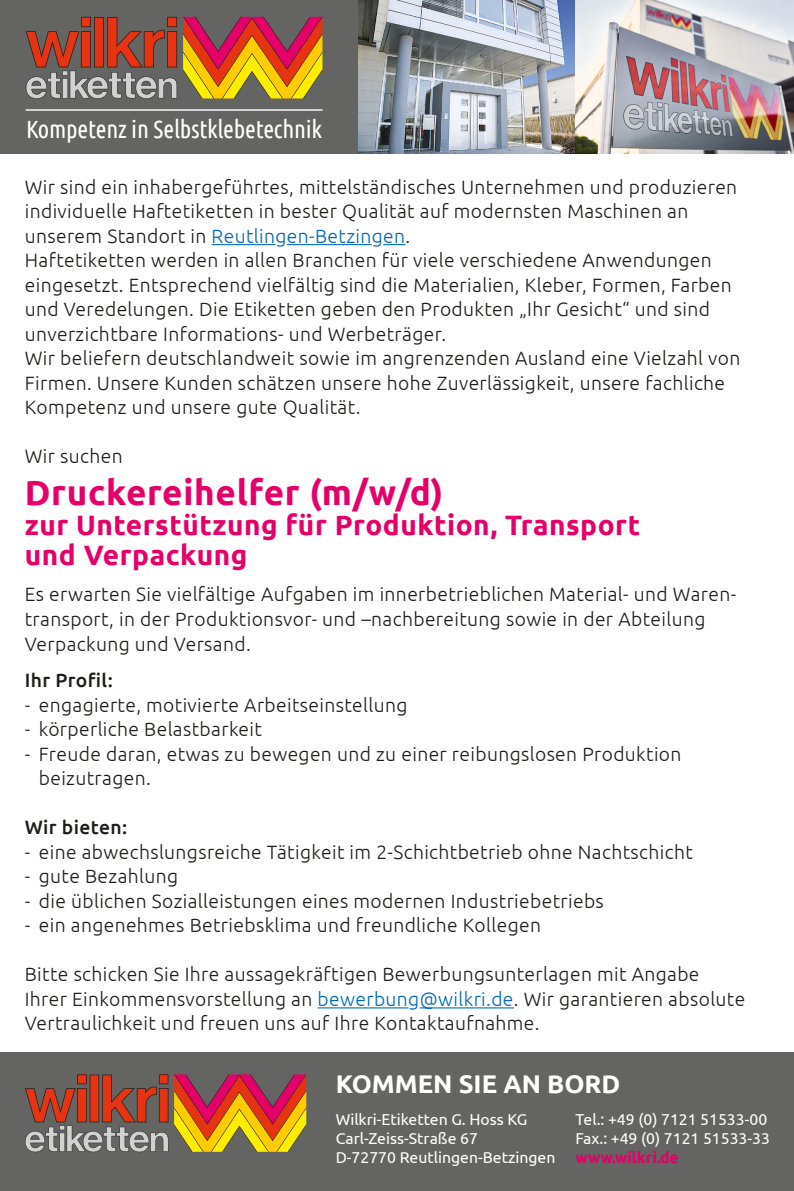
<style>
.page{position:relative;width:794px;height:1191px;background:#fff}
.page>*{position:absolute;margin:0;border:0;box-sizing:border-box;transform-origin:0 0}
.t1{font:700 35px "Ubuntu";letter-spacing:.02em;color:#e50069}
.t2{font:700 28px/29.8px "Ubuntu";letter-spacing:.02em;color:#e50069}
.t3{font:700 25.55px "Ubuntu";color:#fff}
.t4{font:24.85px "Ubuntu Condensed";letter-spacing:-.01em;color:#fff}
.t5{font:300 19.25px/24.5px "Ubuntu";letter-spacing:.02em;color:#1d1d1b}
.t6{font:500 19.25px "Ubuntu";letter-spacing:.02em;color:#1d1d1b}
.t7{font:15.75px "Ubuntu";color:#fff}
.t8{font:700 15.75px "Ubuntu";letter-spacing:-.005em;color:#e50069}
.s1{color:#0069b4}
</style>
<div class="page">
<hr style="left:211px;top:244px;width:64px;height:1px;background:#0069b4">
<hr style="left:287px;top:244px;width:85px;height:1px;background:#0069b4">
<svg style="left:383px;top:244px;width:22px;height:1px"></svg>
<hr style="left:318px;top:1007px;width:90px;height:1px;background:#0069b4">
<hr style="left:420px;top:1007px;width:94px;height:1px;background:#0069b4">
<img style="left:357px;top:0;width:437px;height:154px">
<div style="left:0;top:0;width:357px;height:154px;background:#646463"></div>
<svg style="left:183px;top:17px;width:139px;height:81px"></svg>
<svg style="left:26px;top:17px;width:151px;height:82px"></svg>
<hr style="left:26px;top:109px;width:297px;height:2px;background:#dadada">
<div style="left:0;top:1052px;width:794px;height:139px;background:#646463"></div>
<svg style="left:174px;top:1074px;width:132px;height:77px"></svg>
<svg style="left:25px;top:1074px;width:143px;height:78px"></svg>
<p class="t4" style="left:26px;top:114px;width:298px">Kompetenz in Selbstklebetechnik</p>
<p class="t5" style="left:25px;top:174px;width:717px">Wir sind ein inhabergeführtes, mittelständisches Unternehmen und produzieren individuelle Haftetiketten in bester Qualität auf modernsten Maschinen an unserem Standort in <span class="s1">Reutlingen-Betzingen</span>.<br>Haftetiketten werden in allen Branchen für viele verschiedene Anwendungen eingesetzt. Entsprechend vielfältig sind die Materialien, Kleber, Formen, Farben und Veredelungen. Die Etiketten geben den Produkten „Ihr Gesicht“ und sind unverzichtbare Informations- und Werbeträger.<br>Wir beliefern deutschlandweit sowie im angrenzenden Ausland eine Vielzahl von Firmen. Unsere Kunden schätzen unsere hohe Zuverlässigkeit, unsere fachliche Kompetenz und unsere gute Qualität.</p>
<p class="t5" style="left:25px;top:443px;width:99px">Wir suchen</p>
<h1 class="t1" style="left:25px;top:471px;width:420px">Druckereihelfer (m/w/d)</h1>
<h2 class="t2" style="left:25px;top:510px;width:617px">zur Unterstützung für Produktion, Transport und Verpackung</h2>
<p class="t5" style="left:25px;top:582px;width:713px">Es erwarten Sie vielfältige Aufgaben im innerbetrieblichen Material- und Waren&shy;transport, in der Produktionsvor- und –nachbereitung sowie in der Abteilung<br>Verpackung und Versand.</p>
<p class="t6" style="left:25px;top:668px;width:90px">Ihr Profil:</p>
<p class="t5" style="left:25px;top:692px;width:384px">- engagierte, motivierte Arbeitseinstellung</p>
<p class="t5" style="left:25px;top:716px;width:239px">- körperliche Belastbarkeit</p>
<p class="t5" style="left:39px;top:741px;width:644px;text-indent:-14px">- Freude daran, etwas zu bewegen und zu einer reibungslosen Produktion beizutragen.</p>
<p class="t6" style="left:25px;top:815px;width:104px">Wir bieten:</p>
<p class="t5" style="left:25px;top:839px;width:669px">- eine abwechslungsreiche Tätigkeit im 2-Schichtbetrieb ohne Nachtschicht</p>
<p class="t5" style="left:25px;top:863px;width:155px">- gute Bezahlung</p>
<p class="t5" style="left:25px;top:888px;width:580px">- die üblichen Sozialleistungen eines modernen Industriebetriebs</p>
<p class="t5" style="left:25px;top:912px;width:518px">- ein angenehmes Betriebsklima und freundliche Kollegen</p>
<p class="t5" style="left:25px;top:961px;width:722px">Bitte schicken Sie Ihre aussagekräftigen Bewerbungsunterlagen mit Angabe<br>Ihrer Einkommensvorstellung an <span class="s1">bewerbung@wilkri.de</span>. Wir garantieren absolute<br>Vertraulichkeit und freuen uns auf Ihre Kontaktaufnahme.</p>
<h3 class="t3" style="left:336px;top:1068px;width:286px">KOMMEN SIE AN BORD</h3>
<p class="t7" style="left:336px;top:1110px;width:193px">Wilkri-Etiketten G. Hoss KG</p>
<p class="t7" style="left:575px;top:1110px;width:193px">Tel.: +49 (0) 7121 51533-00</p>
<p class="t7" style="left:336px;top:1129px;width:144px">Carl-Zeiss-Straße 67</p>
<p class="t7" style="left:575px;top:1129px;width:196px">Fax.: +49 (0) 7121 51533-33</p>
<p class="t7" style="left:336px;top:1148px;width:221px">D-72770 Reutlingen-Betzingen</p>
<p class="t8" style="left:575px;top:1148px;width:105px">www.wilkri.de</p>
</div>
